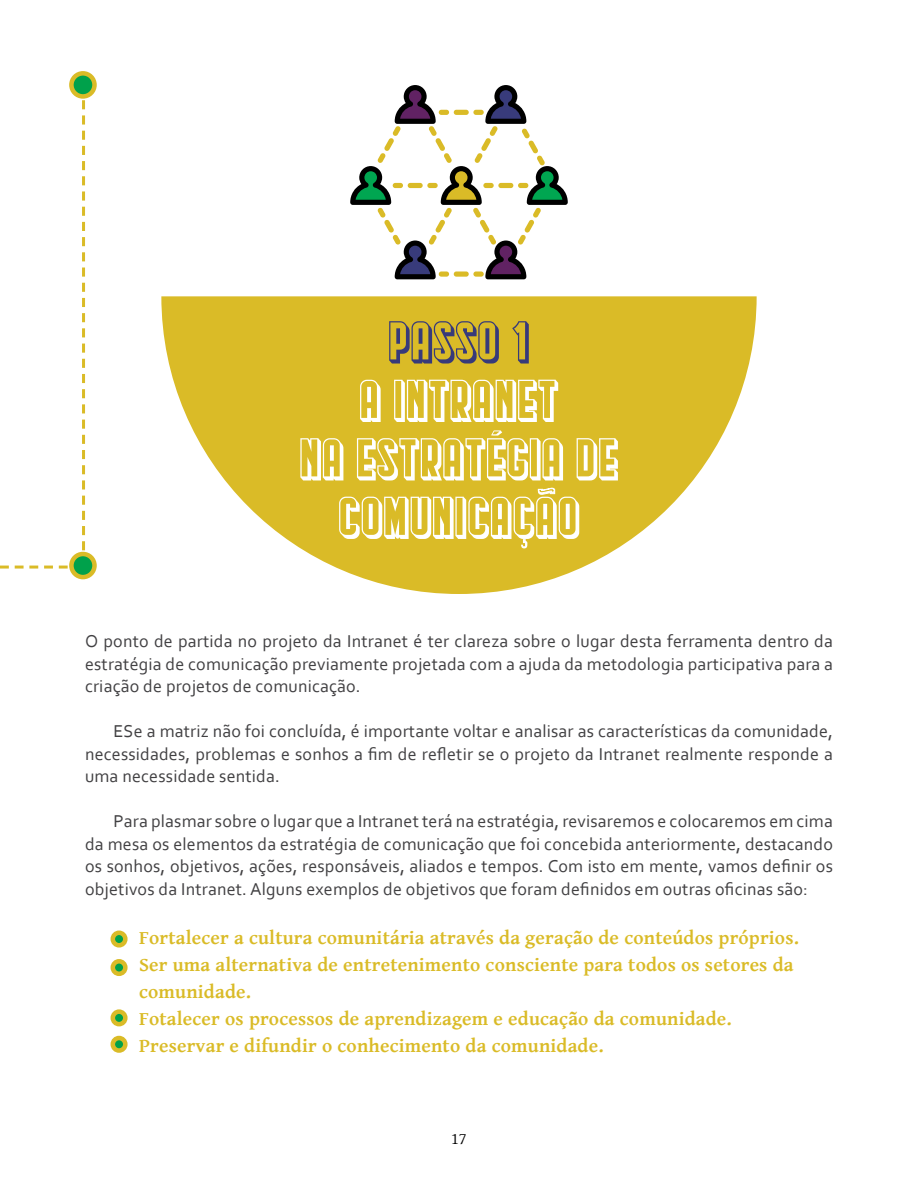
<style>
.page{position:relative;width:918px;height:1188px;background:#fff}
.page>*{position:absolute;margin:0;border:0;box-sizing:border-box;transform-origin:0 0}
.t1{font:54px/58.5px "Hindenburg Condensed Shadow Regul";letter-spacing:.01em;color:#fff;text-align:center}
.t2{font:54px "Hindenburg Condensed Shadow Regul";letter-spacing:.01em;color:#373a7a}
.t3{font:700 19.5px/27px "Gentium Basic";letter-spacing:.01em;color:#dabb27}
.t4{font:18px/22.5px "Corbel";letter-spacing:.01em;color:#414042;text-align:justify}
.t5{font:16.5px "Gentium";color:#000}
</style>
<div class="page">
<svg style="left:161px;top:296px;width:596px;height:298px;fill:#dabb27"></svg>
<svg style="left:113px;top:933px;width:12px;height:12px"></svg>
<div style="left:111px;top:931px;width:17px;height:17px;border:4px solid #dabb27;border-radius:50%"></div>
<svg style="left:113px;top:961px;width:12px;height:13px"></svg>
<div style="left:111px;top:959px;width:17px;height:17px;border:4px solid #dabb27;border-radius:50%"></div>
<svg style="left:113px;top:1012px;width:12px;height:12px"></svg>
<div style="left:111px;top:1009px;width:17px;height:17px;border:4px solid #dabb27;border-radius:50%"></div>
<svg style="left:113px;top:1038px;width:12px;height:13px"></svg>
<div style="left:111px;top:1036px;width:17px;height:17px;border:4px solid #dabb27;border-radius:50%"></div>
<svg style="left:491px;top:430px;width:11px;height:6px"></svg>
<svg style="left:350px;top:85px;width:218px;height:194px"></svg>
<svg style="left:0;top:566px;width:68px;height:3px"></svg>
<svg style="left:82px;top:100px;width:3px;height:452px"></svg>
<svg style="left:71px;top:554px;width:23px;height:23px"></svg>
<div style="left:69px;top:552px;width:28px;height:27px;border:4px solid #dabb27;border-radius:50%"></div>
<svg style="left:71px;top:73px;width:23px;height:23px"></svg>
<div style="left:69px;top:71px;width:28px;height:28px;border:4px solid #dabb27;border-radius:50%"></div>
<svg style="left:537px;top:487px;width:18px;height:8px"></svg>
<svg style="left:521px;top:539px;width:7px;height:9px"></svg>
<h1 class="t2" style="left:389px;top:321px;width:142px">PASSO 1</h1>
<h1 class="t1" style="left:300px;top:373px;width:320px">A INTRANET<br>NA ESTRATEGIA DE<br>COMUNICACAO</h1>
<p class="t4" style="left:85px;top:630px;width:750px">O ponto de partida no projeto da Intranet é ter clareza sobre o lugar desta ferramenta dentro da estratégia de comunicação previamente projetada com a ajuda da metodologia participativa para a criação de projetos de comunicação.</p>
<p class="t4" style="left:85px;top:720px;width:750px;text-indent:28px">ESe a matriz não foi concluída, é importante voltar e analisar as características da comunidade, necessidades, problemas e sonhos a fim de refletir se o projeto da Intranet realmente responde a uma necessidade sentida.</p>
<p class="t4" style="left:85px;top:810px;width:749px;text-indent:28px">Para plasmar sobre o lugar que a Intranet terá na estratégia, revisaremos e colocaremos em cima da mesa os elementos da estratégia de comunicação que foi concebida anteriormente, destacando os sonhos, objetivos, ações, responsáveis, aliados e tempos. Com isto em mente, vamos definir os objetivos da Intranet. Alguns exemplos de objetivos que foram definidos em outras oficinas são:</p>
<p class="t3" style="left:139px;top:924px;width:661px">Fortalecer a cultura comunitária através da geração de conteúdos próprios.<br>Ser uma alternativa de entretenimento consciente para todos os setores da comunidade.<br>Fotalecer os processos de aprendizagem e educação da comunidade.<br>Preservar e difundir o conhecimento da comunidade.</p>
<p class="t5" style="left:451px;top:1126px;width:17px">17</p>
</div>
